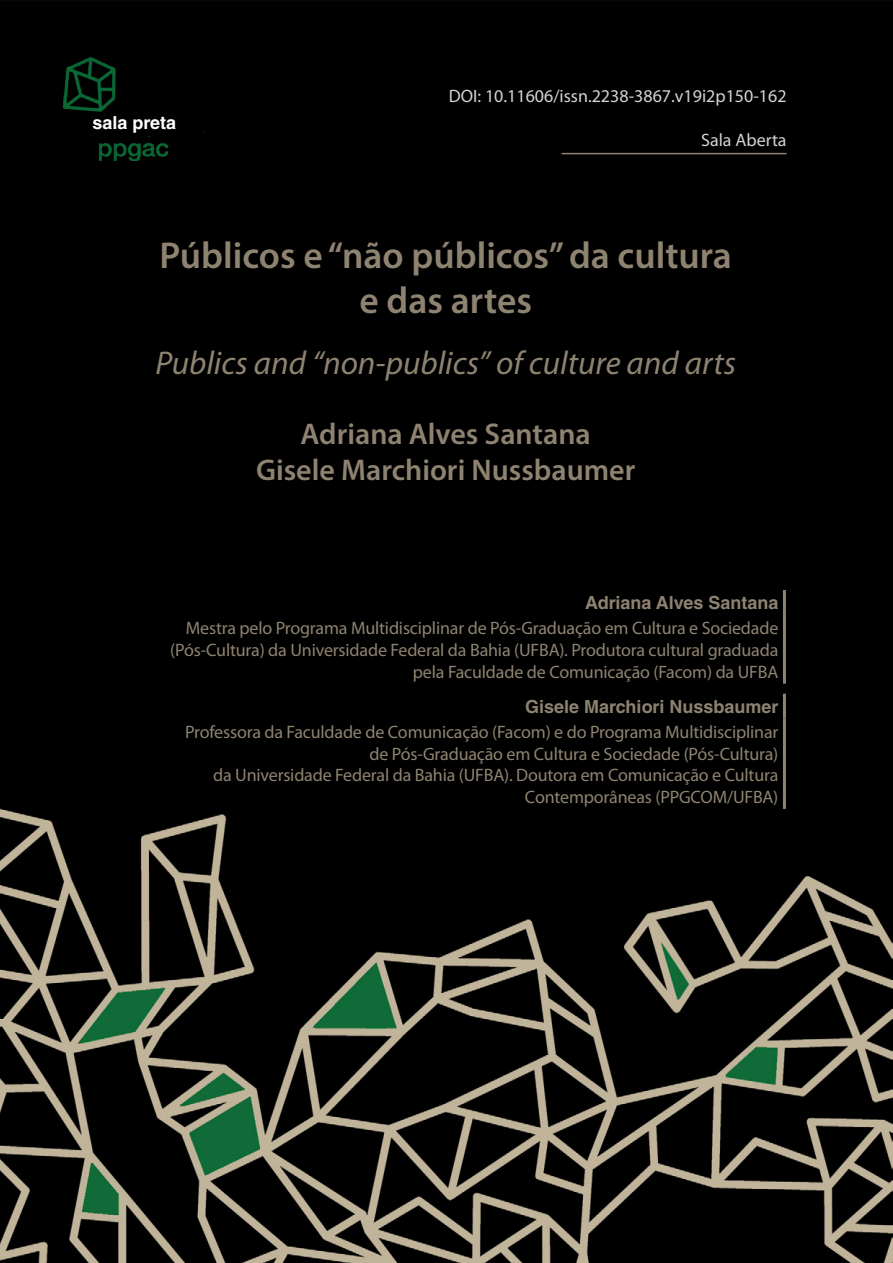
<style>
.page{position:relative;width:893px;height:1263px;background:#fff}
.page>*{position:absolute;margin:0;border:0;box-sizing:border-box;transform-origin:0 0}
.t1{font:600 37.5px/45px "Myriad Pro";color:#8e8371;text-align:center}
.t2{font:italic 33px "Myriad Pro";color:#8e8371}
.t3{font:600 30px/36px "Myriad Pro";color:#8e8371;text-align:center}
.t4{font:18px/21.6px "Myriad Pro";letter-spacing:-.01em;color:#8e8371;text-align:right}
.t5{font:18px "Myriad Pro";color:#d1d3d4}
.t6{font:700 18px "Helvetica LT Std";color:#8e8371}
.t7{font:700 18px "Helvetica LT Std";color:#fff}
</style>
<div class="page">
<img style="left:0;top:0;width:893px;height:1263px">
<hr style="left:783px;top:590px;width:3px;height:25px;background:#8e8371">
<hr style="left:783px;top:615px;width:3px;height:69px;background:#8e8371">
<hr style="left:783px;top:694px;width:3px;height:25px;background:#8e8371">
<hr style="left:783px;top:719px;width:3px;height:90px;background:#8e8371">
<hr style="left:562px;top:153px;width:225px;height:1px;background:#8e8371">
<img style="left:64px;top:56px;width:140px;height:104px">
<p class="t7" style="left:92px;top:112px;width:85px">sala preta</p>
<p class="t5" style="left:449px;top:85px;width:339px">DOI: 10.11606/issn.2238-3867.v19i2p150-162</p>
<p class="t5" style="left:701px;top:129px;width:87px">Sala Aberta</p>
<h1 class="t1" style="left:159px;top:232px;width:574px">Públicos e “não públicos” da cultura e das artes</h1>
<h2 class="t2" style="left:155px;top:343px;width:582px">Publics and “non-publics” of culture and arts</h2>
<h3 class="t3" style="left:256px;top:415px;width:381px">Adriana Alves Santana<br>Gisele Marchiori Nussbaumer</h3>
<p class="t6" style="left:585px;top:592px;width:195px">Adriana Alves Santana</p>
<p class="t4" style="left:170px;top:617px;width:610px">Mestra pelo Programa Multidisciplinar de Pós-Graduação em Cultura e Sociedade (Pós-Cultura) da Universidade Federal da Bahia (UFBA). Produtora cultural graduada pela Faculdade de Comunicação (Facom) da UFBA</p>
<p class="t6" style="left:525px;top:695px;width:255px">Gisele Marchiori Nussbaumer</p>
<p class="t4" style="left:185px;top:721px;width:595px">Professora da Faculdade de Comunicação (Facom) e do Programa Multidisciplinar de Pós-Graduação em Cultura e Sociedade (Pós-Cultura)<br>da Universidade Federal da Bahia (UFBA). Doutora em Comunicação e Cultura Contemporâneas (PPGCOM/UFBA)</p>
</div>
